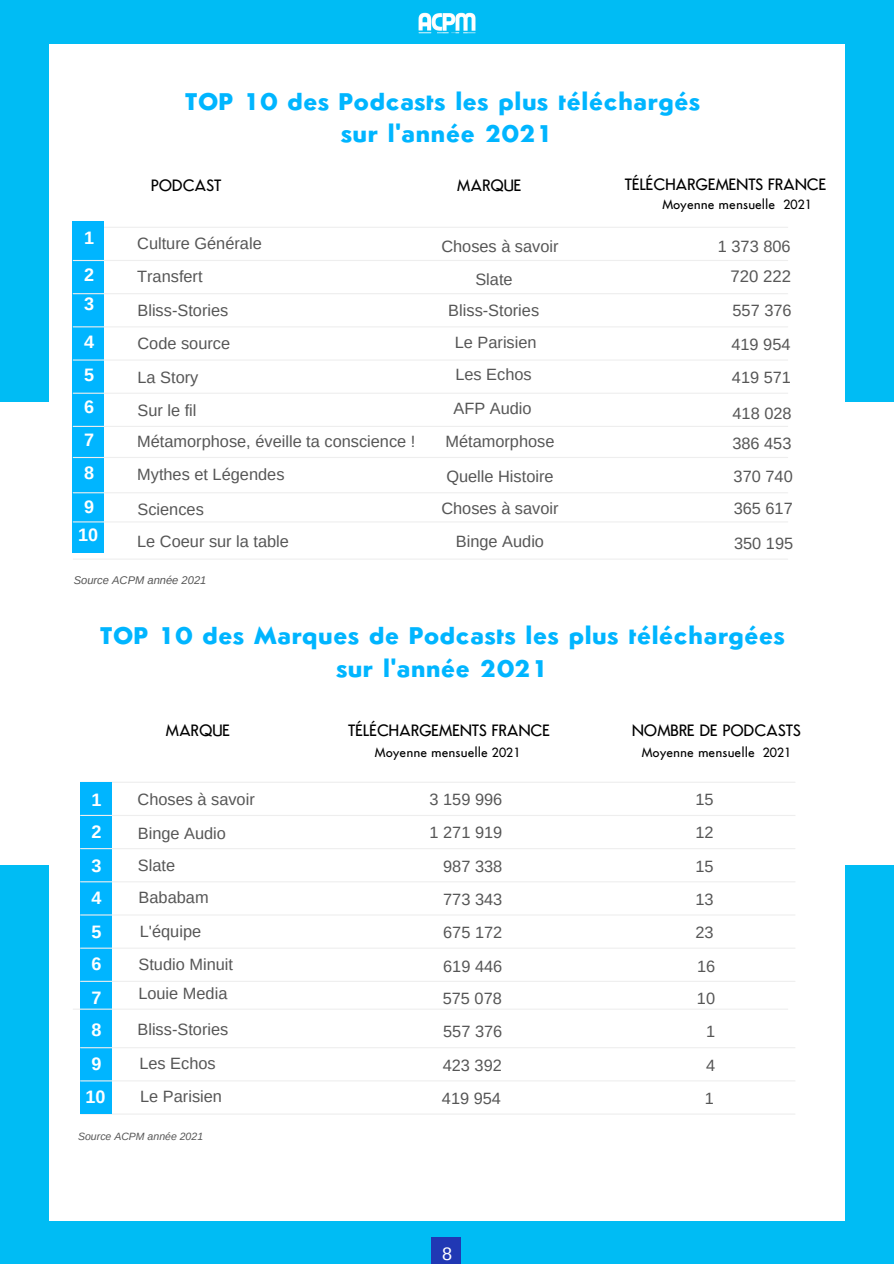
<style>
.page{position:relative;width:894px;height:1264px;background:#fff}
.page>*{position:absolute;margin:0;border:0;box-sizing:border-box;transform-origin:0 0}
.t1{font:700 24px "Semplicita";color:#00b5ff}
.t2{font:700 18px "Arimo";color:#fff}
.t3{font:18px "Arimo";color:#fff}
.t4{font:16.8px "Arimo";color:#565656}
.t5{font:16.35px "Arimo";color:#565656}
.t6{font:500 16.35px "Semplicita";color:#000}
.t7{font:500 13.35px "Semplicita";color:#000}
.t8{font:italic 11.1px "Arimo";color:#565656}
.t9{font:italic 10.5px "Arimo";color:#565656}
</style>
<div class="page">
<div style="left:0;top:0;width:893px;height:1263px;background:#00bcf4"></div>
<div style="left:0;top:402px;width:893px;height:463px;background:#fff"></div>
<div style="left:49px;top:45px;width:795px;height:1175px;background:#fff"></div>
<div style="left:431px;top:1237px;width:30px;height:26px;background:#2038b4"></div>
<img style="left:406px;top:12px;width:81px;height:33px">
<hr style="left:73px;top:227px;width:714px;height:1px;background:#eee">
<hr style="left:73px;top:558px;width:714px;height:1px;background:#eee">
<div style="left:73px;top:221px;width:31px;height:331px;background:#00b5ff"></div>
<hr style="left:73px;top:260px;width:714px;height:1px;background:#eee">
<hr style="left:73px;top:293px;width:714px;height:1px;background:#eee">
<hr style="left:73px;top:326px;width:714px;height:1px;background:#eee">
<hr style="left:73px;top:359px;width:714px;height:1px;background:#eee">
<hr style="left:73px;top:392px;width:714px;height:2px;background:#eee">
<hr style="left:73px;top:426px;width:714px;height:1px;background:#eee">
<hr style="left:73px;top:492px;width:714px;height:1px;background:#eee">
<hr style="left:73px;top:521px;width:714px;height:1px;background:#eee">
<hr style="left:81px;top:781px;width:713px;height:1px;background:#eee">
<hr style="left:81px;top:1113px;width:713px;height:1px;background:#eee">
<div style="left:80px;top:782px;width:31px;height:331px;background:#00b5ff"></div>
<hr style="left:81px;top:814px;width:713px;height:2px;background:#eee">
<hr style="left:81px;top:848px;width:713px;height:1px;background:#eee">
<hr style="left:81px;top:881px;width:713px;height:1px;background:#eee">
<hr style="left:81px;top:914px;width:713px;height:1px;background:#eee">
<hr style="left:81px;top:947px;width:713px;height:1px;background:#eee">
<hr style="left:81px;top:980px;width:713px;height:1px;background:#eee">
<hr style="left:73px;top:1008px;width:714px;height:1px;background:#eee">
<hr style="left:81px;top:1047px;width:713px;height:1px;background:#eee">
<hr style="left:81px;top:1080px;width:713px;height:1px;background:#eee">
<hr style="left:73px;top:457px;width:714px;height:1px;background:#eee">
<p class="t1" style="left:185px;top:91px;width:516px">TOP 10 des Podcasts les plus téléchargés</p>
<p class="t1" style="left:341px;top:124px;width:214px">sur l'année 2021</p>
<p class="t6" style="left:151px;top:179px;width:72px">PODCAST</p>
<p class="t6" style="left:457px;top:179px;width:66px">MARQUE</p>
<p class="t6" style="left:624px;top:177px;width:203px">TÉLÉCHARGEMENTS FRANCE</p>
<p class="t2" style="left:84px;top:228px;width:12px">1</p>
<p class="t2" style="left:84px;top:264px;width:12px">2</p>
<p class="t2" style="left:84px;top:294px;width:12px">3</p>
<p class="t2" style="left:84px;top:331px;width:12px">4</p>
<p class="t2" style="left:84px;top:365px;width:12px">5</p>
<p class="t2" style="left:84px;top:397px;width:12px">6</p>
<p class="t2" style="left:84px;top:430px;width:12px">7</p>
<p class="t2" style="left:84px;top:463px;width:12px">8</p>
<p class="t2" style="left:84px;top:497px;width:12px">9</p>
<p class="t2" style="left:78px;top:524px;width:22px">10</p>
<p class="t5" style="left:137px;top:234px;width:126px">Culture Générale</p>
<p class="t5" style="left:137px;top:267px;width:67px">Transfert</p>
<p class="t5" style="left:441px;top:237px;width:119px">Choses à savoir</p>
<p class="t7" style="left:662px;top:198px;width:151px">Moyenne mensuelle 2021</p>
<p class="t5" style="left:717px;top:237px;width:74px">1 373 806</p>
<p class="t5" style="left:475px;top:270px;width:39px">Slate</p>
<p class="t4" style="left:730px;top:266px;width:62px">720 222</p>
<p class="t5" style="left:137px;top:301px;width:92px">Bliss-Stories</p>
<p class="t5" style="left:732px;top:301px;width:61px">557 376</p>
<p class="t5" style="left:137px;top:334px;width:94px">Code source</p>
<p class="t5" style="left:454px;top:333px;width:83px">Le Parisien</p>
<p class="t5" style="left:731px;top:335px;width:61px">419 954</p>
<p class="t5" style="left:448px;top:301px;width:92px">Bliss-Stories</p>
<p class="t5" style="left:137px;top:368px;width:62px">La Story</p>
<p class="t5" style="left:455px;top:365px;width:78px">Les Echos</p>
<p class="t5" style="left:731px;top:368px;width:61px">419 571</p>
<p class="t5" style="left:137px;top:401px;width:61px">Sur le fil</p>
<p class="t5" style="left:453px;top:399px;width:80px">AFP Audio</p>
<p class="t5" style="left:732px;top:404px;width:61px">418 028</p>
<p class="t5" style="left:137px;top:432px;width:279px">Métamorphose, éveille ta conscience !</p>
<p class="t5" style="left:445px;top:432px;width:111px">Métamorphose</p>
<p class="t5" style="left:732px;top:434px;width:61px">386 453</p>
<p class="t5" style="left:137px;top:465px;width:149px">Mythes et Légendes</p>
<p class="t5" style="left:446px;top:467px;width:109px">Quelle Histoire</p>
<p class="t5" style="left:733px;top:467px;width:61px">370 740</p>
<p class="t5" style="left:137px;top:500px;width:68px">Sciences</p>
<p class="t5" style="left:441px;top:499px;width:119px">Choses à savoir</p>
<p class="t5" style="left:733px;top:499px;width:61px">365 617</p>
<p class="t5" style="left:137px;top:532px;width:153px">Le Coeur sur la table</p>
<p class="t5" style="left:455px;top:532px;width:90px">Binge Audio</p>
<p class="t5" style="left:734px;top:534px;width:61px">350 195</p>
<p class="t8" style="left:74px;top:574px;width:134px">Source ACPM année 2021</p>
<p class="t1" style="left:100px;top:626px;width:686px">TOP 10 des Marques de Podcasts les plus téléchargées</p>
<p class="t1" style="left:336px;top:658px;width:214px">sur l'année 2021</p>
<p class="t2" style="left:91px;top:789px;width:12px">1</p>
<p class="t2" style="left:91px;top:821px;width:12px">2</p>
<p class="t2" style="left:91px;top:855px;width:12px">3</p>
<p class="t2" style="left:91px;top:887px;width:12px">4</p>
<p class="t2" style="left:91px;top:922px;width:12px">5</p>
<p class="t2" style="left:91px;top:954px;width:12px">6</p>
<p class="t2" style="left:91px;top:987px;width:12px">7</p>
<p class="t2" style="left:91px;top:1019px;width:12px">8</p>
<p class="t2" style="left:91px;top:1053px;width:12px">9</p>
<p class="t2" style="left:85px;top:1086px;width:22px">10</p>
<p class="t6" style="left:166px;top:723px;width:66px">MARQUE</p>
<p class="t5" style="left:137px;top:790px;width:119px">Choses à savoir</p>
<p class="t5" style="left:138px;top:824px;width:90px">Binge Audio</p>
<p class="t5" style="left:138px;top:856px;width:39px">Slate</p>
<p class="t5" style="left:139px;top:888px;width:71px">Bababam</p>
<p class="t5" style="left:140px;top:922px;width:63px">L'équipe</p>
<p class="t5" style="left:138px;top:955px;width:96px">Studio Minuit</p>
<p class="t5" style="left:138px;top:984px;width:91px">Louie Media</p>
<p class="t5" style="left:137px;top:1019px;width:92px">Bliss-Stories</p>
<p class="t5" style="left:139px;top:1054px;width:78px">Les Echos</p>
<p class="t5" style="left:140px;top:1086px;width:83px">Le Parisien</p>
<p class="t9" style="left:78px;top:1130px;width:126px">Source ACPM année 2021</p>
<p class="t6" style="left:348px;top:723px;width:203px">TÉLÉCHARGEMENTS FRANCE</p>
<p class="t6" style="left:632px;top:723px;width:170px">NOMBRE DE PODCASTS</p>
<p class="t7" style="left:375px;top:747px;width:147px">Moyenne mensuelle 2021</p>
<p class="t7" style="left:641px;top:747px;width:151px">Moyenne mensuelle 2021</p>
<p class="t5" style="left:429px;top:790px;width:74px">3 159 996</p>
<p class="t5" style="left:695px;top:790px;width:20px">15</p>
<p class="t5" style="left:429px;top:823px;width:74px">1 271 919</p>
<p class="t5" style="left:695px;top:823px;width:20px">12</p>
<p class="t5" style="left:443px;top:857px;width:61px">987 338</p>
<p class="t5" style="left:695px;top:857px;width:20px">15</p>
<p class="t5" style="left:443px;top:890px;width:61px">773 343</p>
<p class="t5" style="left:695px;top:890px;width:20px">13</p>
<p class="t5" style="left:443px;top:922px;width:61px">675 172</p>
<p class="t5" style="left:695px;top:922px;width:20px">23</p>
<p class="t5" style="left:443px;top:957px;width:61px">619 446</p>
<p class="t5" style="left:696px;top:957px;width:20px">16</p>
<p class="t5" style="left:442px;top:989px;width:61px">575 078</p>
<p class="t5" style="left:696px;top:989px;width:20px">10</p>
<p class="t5" style="left:443px;top:1021px;width:61px">557 376</p>
<p class="t5" style="left:705px;top:1021px;width:11px">1</p>
<p class="t5" style="left:442px;top:1056px;width:61px">423 392</p>
<p class="t5" style="left:705px;top:1056px;width:11px">4</p>
<p class="t5" style="left:442px;top:1088px;width:61px">419 954</p>
<p class="t5" style="left:704px;top:1088px;width:11px">1</p>
<p class="t3" style="left:442px;top:1243px;width:12px">8</p>
</div>
